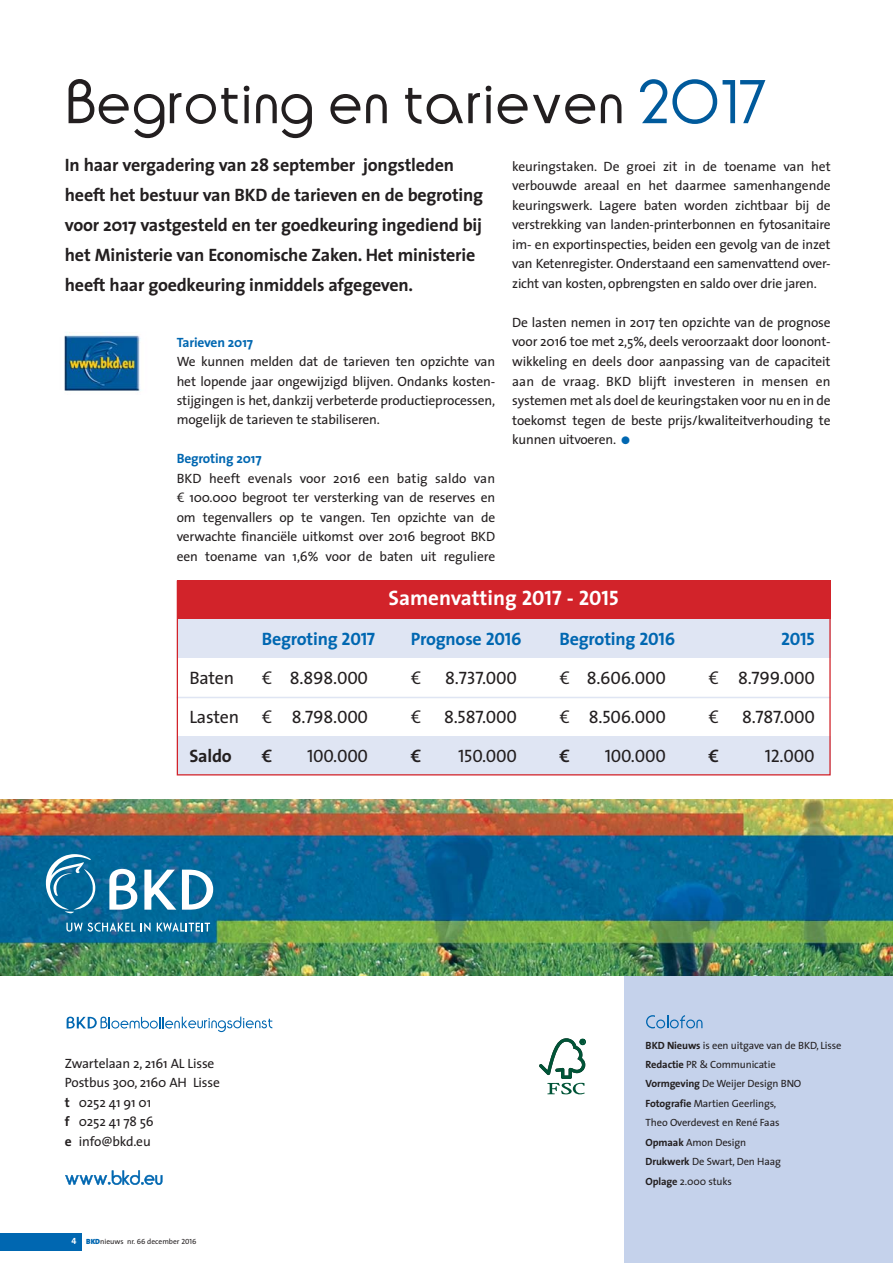
<style>
.page{position:relative;width:893px;height:1263px;background:#fff}
.page>*{position:absolute;margin:0;border:0;box-sizing:border-box;transform-origin:0 0}
.t1{font:700 21px "The Sans";color:#fff}
.t2{font:700 18px/30px "The Sans";letter-spacing:-.01em;color:#231f20}
.t3{font:18px "The Sans Caps";letter-spacing:-.01em;color:#231f20}
.t4{font:700 18px "The Sans";letter-spacing:-.01em;color:#0067b1}
.t5{font:18px "The Sans";letter-spacing:-.01em;color:#231f20}
.t6{font:18px "The Sans Bold Caps";color:#0067b1}
.t7{font:700 18px "Syntax";color:#231f20}
.t8{font:18px "Syntax";color:#231f20}
.t9{font:13.5px/19.5px "The Sans";letter-spacing:-.01em;color:#231f20;text-align:justify}
.t10{font:700 13.5px "The Sans";letter-spacing:-.01em;color:#0067b1}
.t11{font:10.5px/19.5px "The Sans";letter-spacing:-.01em;color:#231f20}
.t12{font:7.5px "The Sans";color:#231f20}
.s1{font-family:"Syntax"}
.s2{font-family:"Monotype Sorts";font-size:10.5px;color:#0067b1}
.s3{font-family:"The Sans Bold Caps";font-weight:400}
.s4{font-weight:700}
.s5{font-family:"The Sans Bold Caps";font-size:9px;color:#fff}
.s6{font-weight:900;color:#0067b1}
.s7{font-family:"The Sans Caps"}
</style>
<div class="page">
<div style="left:177px;top:620px;width:653px;height:38px;background:#dfe5f3"></div>
<div style="left:177px;top:736px;width:653px;height:40px;background:#dfe5f3"></div>
<div style="left:624px;top:850px;width:268px;height:413px;background:#c5d2eb"></div>
<img style="left:0;top:799px;width:892px;height:177px">
<svg style="left:46px;top:854px;width:49px;height:59px;background:#3686ae"></svg>
<svg style="left:66px;top:922px;width:69px;height:10px"></svg>
<svg style="left:141px;top:923px;width:9px;height:9px"></svg>
<svg style="left:157px;top:922px;width:53px;height:10px"></svg>
<svg style="left:109px;top:869px;width:28px;height:41px"></svg>
<svg style="left:144px;top:870px;width:32px;height:40px"></svg>
<svg style="left:182px;top:870px;width:31px;height:40px"></svg>
<svg style="left:539px;top:1038px;width:46px;height:56px"></svg>
<svg style="left:67px;top:1017px;width:205px;height:15px"></svg>
<svg style="left:646px;top:1015px;width:56px;height:13px"></svg>
<svg style="left:65px;top:1170px;width:97px;height:15px"></svg>
<img style="left:64px;top:332px;width:77px;height:60px">
<div style="left:0;top:1233px;width:82px;height:17px;background:#0067b1"></div>
<svg style="left:69px;top:79px;width:95px;height:59px"></svg>
<svg style="left:170px;top:88px;width:68px;height:36px"></svg>
<svg style="left:244px;top:86px;width:5px;height:37px"></svg>
<svg style="left:256px;top:94px;width:56px;height:44px"></svg>
<svg style="left:330px;top:94px;width:30px;height:30px"></svg>
<svg style="left:366px;top:94px;width:21px;height:29px"></svg>
<svg style="left:405px;top:86px;width:86px;height:38px"></svg>
<svg style="left:497px;top:94px;width:30px;height:30px"></svg>
<svg style="left:533px;top:94px;width:62px;height:30px"></svg>
<svg style="left:601px;top:94px;width:20px;height:29px"></svg>
<svg style="left:640px;top:79px;width:125px;height:45px"></svg>
<div style="left:177px;top:580px;width:653px;height:40px;background:#d2232a"></div>
<hr style="left:177px;top:697px;width:653px;height:1px;background:#dfe5f3">
<div style="left:177px;top:581px;width:653px;height:195px;border:1px solid #d2232a"></div>
<p class="t2" style="left:65px;top:152px;width:420px">In haar vergadering van 28 september jongstleden heeft het bestuur van BKD de tarieven en de begroting voor 2017 vastgesteld en ter goedkeuring ingediend bij het Ministerie van Economische Zaken. Het ministerie heeft haar goedkeuring inmiddels afgegeven.</p>
<p class="t10" style="left:177px;top:337px;width:78px">Tarieven 2017</p>
<p class="t9" style="left:177px;top:353px;width:320px">We kunnen melden dat de tarieven ten opzichte van het lopende jaar ongewijzigd blijven. Ondanks kosten&shy;stijgingen is het, dankzij verbeterde productieprocessen, mogelijk de tarieven te stabiliseren.</p>
<p class="t10" style="left:177px;top:454px;width:86px">Begroting 2017</p>
<p class="t9" style="left:177px;top:470px;width:320px">BKD heeft evenals voor 2016 een batig saldo van <span class="s1">€</span> 100.000 begroot ter versterking van de reserves en om tegenvallers op te vangen. Ten opzichte van de verwachte financiële uitkomst over 2016 begroot BKD een toename van 1,6% voor de baten uit reguliere</p>
<p class="t9" style="left:512px;top:158px;width:320px">keuringstaken. De groei zit in de toename van het verbouwde areaal en het daarmee samenhangende keuringswerk. Lagere baten worden zichtbaar bij de verstrekking van landen-printerbonnen en fytosanitaire im- en exportinspecties, beiden een gevolg van de inzet van Ketenregister. Onderstaand een samenvattend over&shy;zicht van kosten, opbrengsten en saldo over drie jaren.</p>
<p class="t9" style="left:512px;top:314px;width:320px">De lasten nemen in 2017 ten opzichte van de prognose voor 2016 toe met 2,5%, deels veroorzaakt door loonont&shy;wikkeling en deels door aanpassing van de capaciteit aan de vraag. BKD blijft investeren in mensen en systemen met als doel de keuringstaken voor nu en in de toekomst tegen de beste prijs/kwaliteitverhouding te kunnen uitvoeren. <span class="s2">●</span></p>
<h1 class="t1" style="left:388px;top:590px;width:232px">Samenvatting <span class="s3">2017 - 2015</span></h1>
<h2 class="t4" style="left:262px;top:632px;width:115px">Begroting <span class="s3">2017</span></h2>
<h2 class="t4" style="left:410px;top:632px;width:112px">Prognose <span class="s3">2016</span></h2>
<h2 class="t4" style="left:559px;top:632px;width:117px">Begroting <span class="s3">2016</span></h2>
<h2 class="t6" style="left:781px;top:628px;width:35px">2015</h2>
<h2 class="t5" style="left:189px;top:671px;width:46px">Baten</h2>
<h2 class="t3" style="left:262px;top:667px;width:108px"><span class="s1">€</span> 8.898.000</h2>
<h2 class="t8" style="left:410px;top:671px;width:12px">€</h2>
<h2 class="t3" style="left:445px;top:667px;width:73px">8.737.000</h2>
<h2 class="t3" style="left:559px;top:667px;width:108px"><span class="s1">€</span> 8.606.000</h2>
<h2 class="t3" style="left:708px;top:667px;width:108px"><span class="s1">€</span> 8.799.000</h2>
<h2 class="t5" style="left:189px;top:710px;width:51px">Lasten</h2>
<h2 class="t3" style="left:262px;top:706px;width:108px"><span class="s1">€</span> 8.798.000</h2>
<h2 class="t8" style="left:410px;top:710px;width:12px">€</h2>
<h2 class="t3" style="left:444px;top:706px;width:74px">8.587.000</h2>
<h2 class="t3" style="left:559px;top:706px;width:108px"><span class="s1">€</span> 8.506.000</h2>
<h2 class="t8" style="left:708px;top:710px;width:12px">€</h2>
<h2 class="t3" style="left:742px;top:706px;width:74px">8.787.000</h2>
<h2 class="t2" style="left:189px;top:743px;width:44px">Saldo</h2>
<h2 class="t7" style="left:262px;top:749px;width:12px">€</h2>
<h2 class="t3" style="left:307px;top:745px;width:63px">100.000</h2>
<h2 class="t7" style="left:410px;top:749px;width:12px">€</h2>
<h2 class="t3" style="left:458px;top:745px;width:60px">150.000</h2>
<h2 class="t7" style="left:559px;top:749px;width:12px">€</h2>
<h2 class="t3" style="left:604px;top:745px;width:63px">100.000</h2>
<h2 class="t7" style="left:708px;top:749px;width:12px">€</h2>
<h2 class="t3" style="left:764px;top:745px;width:51px">12.000</h2>
<p class="t9" style="left:65px;top:1055px;width:157px;text-align:left">Zwartelaan 2, 2161 AL Lisse<br>Postbus 300, 2160 AH Lisse <span class="s4">t</span> 0252 41 91 01<br><span class="s4">f</span> 0252 41 78 56<br><span class="s4">e</span> info@bkd.eu</p>
<p class="t12" style="left:72px;top:1238px;width:126px"><span class="s5">4</span> <span class="s6">BKD</span>nieuws nr. <span class="s7">66</span> december <span class="s7">2016</span></p>
<p class="t11" style="left:645px;top:1036px;width:197px"><span class="s4">BKD Nieuws</span> is een uitgave van de BKD, Lisse<br><span class="s4">Redactie</span> PR &amp; Communicatie<br><span class="s4">Vormgeving</span> De Weijer Design BNO<br><span class="s4">Fotografie</span> Martien Geerlings,<br>Theo Overdevest en René Faas<br><span class="s4">Opmaak</span> Amon Design<br><span class="s4">Drukwerk</span> De Swart, Den Haag<br><span class="s4">Oplage</span> 2.000 stuks</p>
</div>
